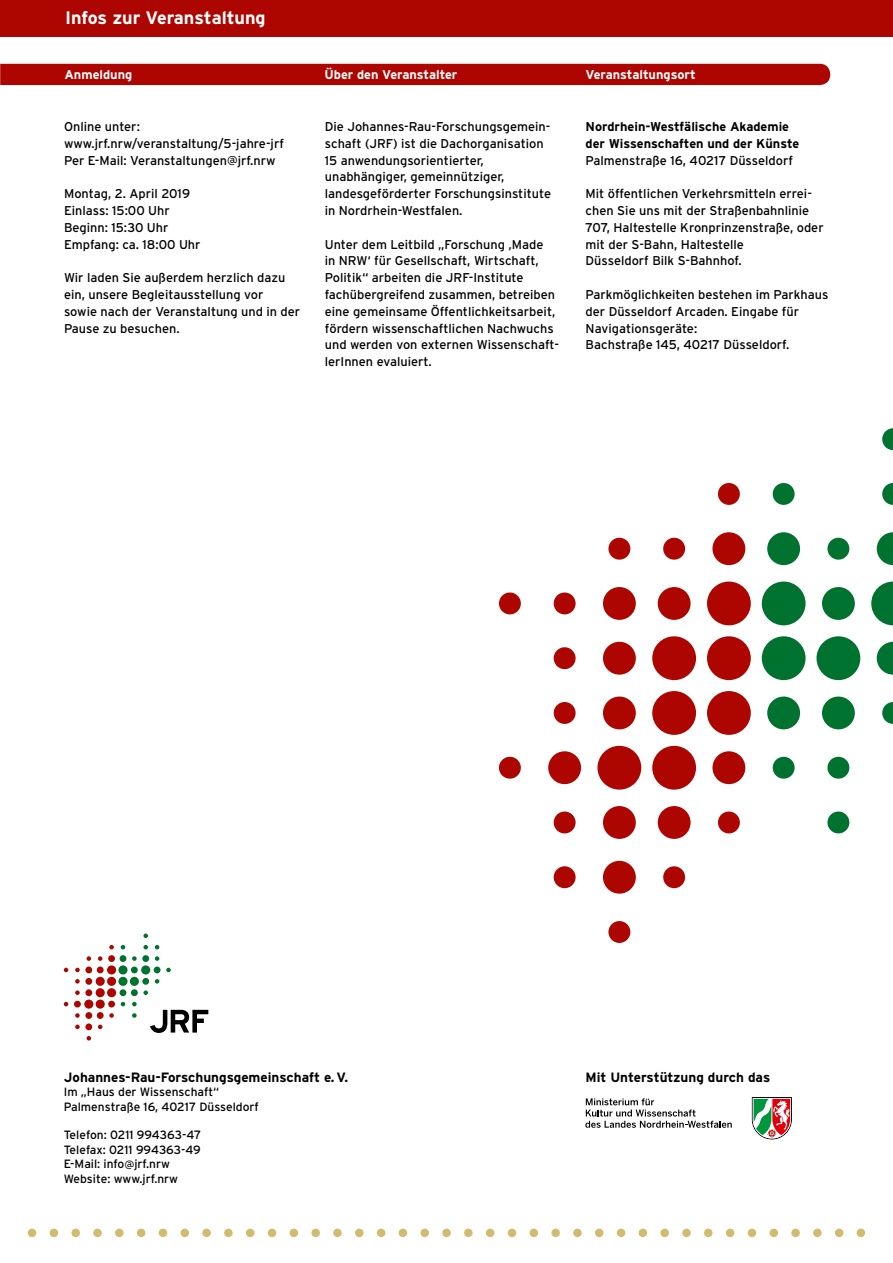
<style>
.page{position:relative;width:893px;height:1263px;background:#fff}
.page>*{position:absolute;margin:0;border:0;box-sizing:border-box;transform-origin:0 0}
.t1{font:700 18px "Interstate";letter-spacing:-.005em;color:#fff}
.t2{font:700 13.5px "Interstate";color:#000}
.t3{font:12.75px/16.8px "Interstate";color:#000}
.t4{font:700 12.75px/16.8px "Interstate";color:#000}
.t5{font:700 12.75px "Interstate";color:#fff}
.t6{font:12px/14.4px "Interstate";color:#000}
</style>
<div class="page">
<svg style="left:64px;top:933px;width:144px;height:107px"></svg>
<div style="left:0;top:0;width:893px;height:36px;background:#ad0600"></div>
<svg style="left:752px;top:1097px;width:40px;height:42px"></svg>
<svg style="left:585px;top:1098px;width:147px;height:30px"></svg>
<div style="left:857px;top:1228px;width:8px;height:9px;background:#d2ba6f;border-radius:50%"></div>
<div style="left:835px;top:1228px;width:8px;height:9px;background:#d2ba6f;border-radius:50%"></div>
<div style="left:813px;top:1228px;width:9px;height:9px;background:#d2ba6f;border-radius:50%"></div>
<div style="left:791px;top:1228px;width:9px;height:9px;background:#d2ba6f;border-radius:50%"></div>
<div style="left:769px;top:1228px;width:9px;height:9px;background:#d2ba6f;border-radius:50%"></div>
<div style="left:748px;top:1228px;width:8px;height:9px;background:#d2ba6f;border-radius:50%"></div>
<div style="left:726px;top:1228px;width:8px;height:9px;background:#d2ba6f;border-radius:50%"></div>
<div style="left:704px;top:1228px;width:9px;height:9px;background:#d2ba6f;border-radius:50%"></div>
<div style="left:682px;top:1228px;width:9px;height:9px;background:#d2ba6f;border-radius:50%"></div>
<div style="left:660px;top:1228px;width:9px;height:9px;background:#d2ba6f;border-radius:50%"></div>
<div style="left:639px;top:1228px;width:8px;height:9px;background:#d2ba6f;border-radius:50%"></div>
<div style="left:617px;top:1228px;width:8px;height:9px;background:#d2ba6f;border-radius:50%"></div>
<div style="left:595px;top:1228px;width:8px;height:9px;background:#d2ba6f;border-radius:50%"></div>
<div style="left:573px;top:1228px;width:9px;height:9px;background:#d2ba6f;border-radius:50%"></div>
<div style="left:551px;top:1228px;width:9px;height:9px;background:#d2ba6f;border-radius:50%"></div>
<div style="left:530px;top:1228px;width:8px;height:9px;background:#d2ba6f;border-radius:50%"></div>
<div style="left:508px;top:1228px;width:8px;height:9px;background:#d2ba6f;border-radius:50%"></div>
<div style="left:486px;top:1228px;width:8px;height:9px;background:#d2ba6f;border-radius:50%"></div>
<div style="left:464px;top:1228px;width:9px;height:9px;background:#d2ba6f;border-radius:50%"></div>
<div style="left:442px;top:1228px;width:9px;height:9px;background:#d2ba6f;border-radius:50%"></div>
<div style="left:420px;top:1228px;width:9px;height:9px;background:#d2ba6f;border-radius:50%"></div>
<div style="left:399px;top:1228px;width:8px;height:9px;background:#d2ba6f;border-radius:50%"></div>
<div style="left:377px;top:1228px;width:8px;height:9px;background:#d2ba6f;border-radius:50%"></div>
<div style="left:355px;top:1228px;width:9px;height:9px;background:#d2ba6f;border-radius:50%"></div>
<div style="left:333px;top:1228px;width:9px;height:9px;background:#d2ba6f;border-radius:50%"></div>
<div style="left:311px;top:1228px;width:9px;height:9px;background:#d2ba6f;border-radius:50%"></div>
<div style="left:290px;top:1228px;width:8px;height:9px;background:#d2ba6f;border-radius:50%"></div>
<div style="left:268px;top:1228px;width:8px;height:9px;background:#d2ba6f;border-radius:50%"></div>
<div style="left:246px;top:1228px;width:8px;height:9px;background:#d2ba6f;border-radius:50%"></div>
<div style="left:224px;top:1228px;width:9px;height:9px;background:#d2ba6f;border-radius:50%"></div>
<div style="left:202px;top:1228px;width:9px;height:9px;background:#d2ba6f;border-radius:50%"></div>
<div style="left:181px;top:1228px;width:8px;height:9px;background:#d2ba6f;border-radius:50%"></div>
<div style="left:159px;top:1228px;width:8px;height:9px;background:#d2ba6f;border-radius:50%"></div>
<div style="left:137px;top:1228px;width:8px;height:9px;background:#d2ba6f;border-radius:50%"></div>
<div style="left:115px;top:1228px;width:9px;height:9px;background:#d2ba6f;border-radius:50%"></div>
<div style="left:93px;top:1228px;width:9px;height:9px;background:#d2ba6f;border-radius:50%"></div>
<div style="left:71px;top:1228px;width:9px;height:9px;background:#d2ba6f;border-radius:50%"></div>
<div style="left:50px;top:1228px;width:8px;height:9px;background:#d2ba6f;border-radius:50%"></div>
<div style="left:28px;top:1228px;width:8px;height:9px;background:#d2ba6f;border-radius:50%"></div>
<svg style="left:499px;top:483px;width:252px;height:460px"></svg>
<svg style="left:762px;top:428px;width:131px;height:405px"></svg>
<div style="left:0;top:64px;width:830px;height:21px;background:#ad0600"></div>
<h1 class="t1" style="left:65px;top:8px;width:202px">Infos zur Veranstaltung</h1>
<p class="t5" style="left:64px;top:67px;width:69px">Anmeldung</p>
<p class="t5" style="left:324px;top:67px;width:134px">Über den Veranstalter</p>
<p class="t5" style="left:586px;top:67px;width:112px">Veranstaltungsort</p>
<p class="t3" style="left:64px;top:118px;width:221px">Online unter: www.jrf.nrw/veranstaltung/5-jahre-jrf<br>Per E-Mail: Veranstaltungen@jrf.nrw</p>
<p class="t3" style="left:64px;top:185px;width:138px">Montag, 2. April 2019<br>Einlass: 15:00 Uhr<br>Beginn: 15:30 Uhr<br>Empfang: ca. 18:00 Uhr</p>
<p class="t3" style="left:64px;top:269px;width:238px">Wir laden Sie außerdem herzlich dazu ein, unsere Begleitausstellung vor<br>sowie nach der Veranstaltung und in der<br>Pause zu besuchen.</p>
<p class="t3" style="left:325px;top:118px;width:228px">Die Johannes-Rau-Forschungsgemein&shy;schaft (JRF) ist die Dachorganisation 15 anwendungsorientierter, unabhängiger, gemeinnütziger, landesgeförderter Forschungsinstitute in Nordrhein-Westfalen.</p>
<p class="t3" style="left:325px;top:236px;width:236px">Unter dem Leitbild „Forschung ‚Made<br>in NRW‘ für Gesellschaft, Wirtschaft, Politik“ arbeiten die JRF-Institute fachübergreifend zusammen, betreiben eine gemeinsame Öffentlichkeitsarbeit, fördern wissenschaftlichen Nachwuchs und werden von externen Wissenschaft&shy;lerInnen evaluiert.</p>
<p class="t4" style="left:586px;top:118px;width:215px">Nordrhein-Westfälische Akademie der Wissenschaften und der Künste</p>
<p class="t3" style="left:586px;top:152px;width:209px">Palmenstraße 16, 40217 Düsseldorf</p>
<p class="t3" style="left:586px;top:185px;width:240px">Mit öffentlichen Verkehrsmitteln errei&shy;chen Sie uns mit der Straßenbahnlinie 707, Haltestelle Kronprinzenstraße, oder mit der S-Bahn, Haltestelle<br>Düsseldorf Bilk S-Bahnhof.</p>
<p class="t3" style="left:586px;top:286px;width:244px">Parkmöglichkeiten bestehen im Parkhaus der Düsseldorf Arcaden. Eingabe für Navigationsgeräte:<br>Bachstraße 145, 40217 Düsseldorf.</p>
<p class="t2" style="left:64px;top:1069px;width:286px">Johannes-Rau-Forschungsgemeinschaft e. V.</p>
<p class="t6" style="left:64px;top:1085px;width:197px">Im „Haus der Wissenschaft“<br>Palmenstraße 16, 40217 Düsseldorf</p>
<p class="t6" style="left:64px;top:1128px;width:139px">Telefon: 0211 994363-47<br>Telefax: 0211 994363-49<br>E-Mail: info@jrf.nrw<br>Website: www.jrf.nrw</p>
<p class="t2" style="left:585px;top:1069px;width:186px">Mit Unterstützung durch das</p>
</div>
